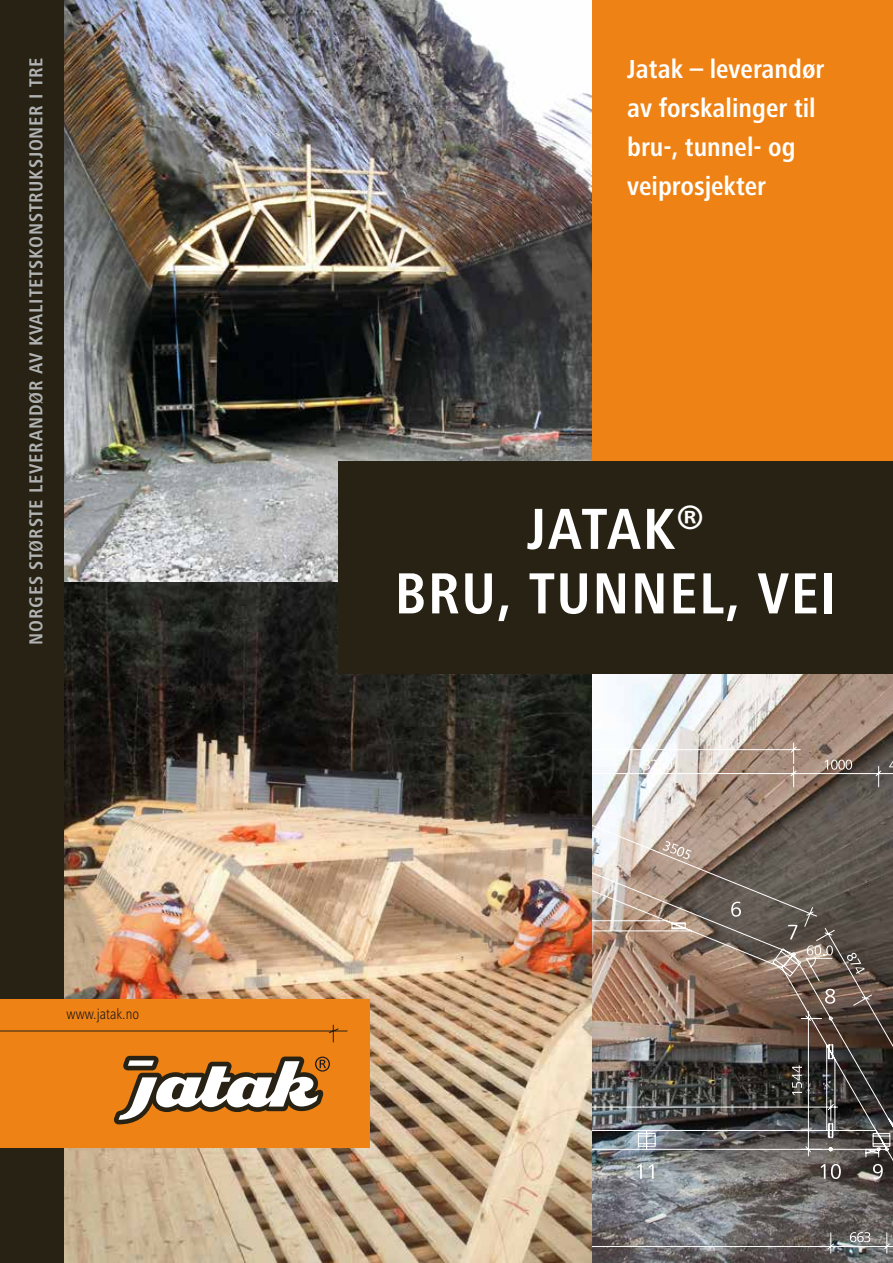
<style>
.page{position:relative;width:893px;height:1263px;background:#fff}
.page>*{position:absolute;margin:0;border:0;box-sizing:border-box;transform-origin:0 0}
.t1{font:700 condensed 60px/64.5px "Frutiger Next LT";letter-spacing:.02em;color:#fff;text-align:center}
.t2{font:700 condensed 27px/39px "Frutiger Next LT";color:#fff}
.t3{font:700 condensed 19.5px "Frutiger Next LT";letter-spacing:.04em;color:#b1b3b4}
.t4{font:300 condensed 15px "Frutiger Next LT";color:#1a171c}
</style>
<div class="page">
<img style="left:591px;top:674px;width:302px;height:68px">
<div style="left:578px;top:0;width:315px;height:587px;background:#ef8214"></div>
<img style="left:64px;top:0;width:527px;height:1263px">
<img style="left:587px;top:742px;width:306px;height:521px">
<div style="left:0;top:0;width:64px;height:1263px;background:#272213"></div>
<div style="left:0;top:999px;width:370px;height:149px;background:#ef8214"></div>
<svg style="left:0;top:1025px;width:348px;height:18px"></svg>
<svg style="left:114px;top:1056px;width:216px;height:68px"></svg>
<div style="left:338px;top:461px;width:555px;height:213px;background:#272213"></div>
<p class="t3" style="left:25px;top:645px;width:589px;rotate:-90deg">NORGES STØRSTE LEVERANDØR AV KVALITETSKONSTRUKSJONER I TRE</p>
<p class="t2" style="left:627px;top:50px;width:199px">Jatak – leverandør av forskalinger til bru-, tunnel- og veiprosjekter</p>
<h1 class="t1" style="left:394px;top:497px;width:444px">JATAK<sup>®<br></sup>BRU, TUNNEL, VEI</h1>
<p class="t4" style="left:67px;top:1006px;width:74px">www.jatak.no</p>
</div>
